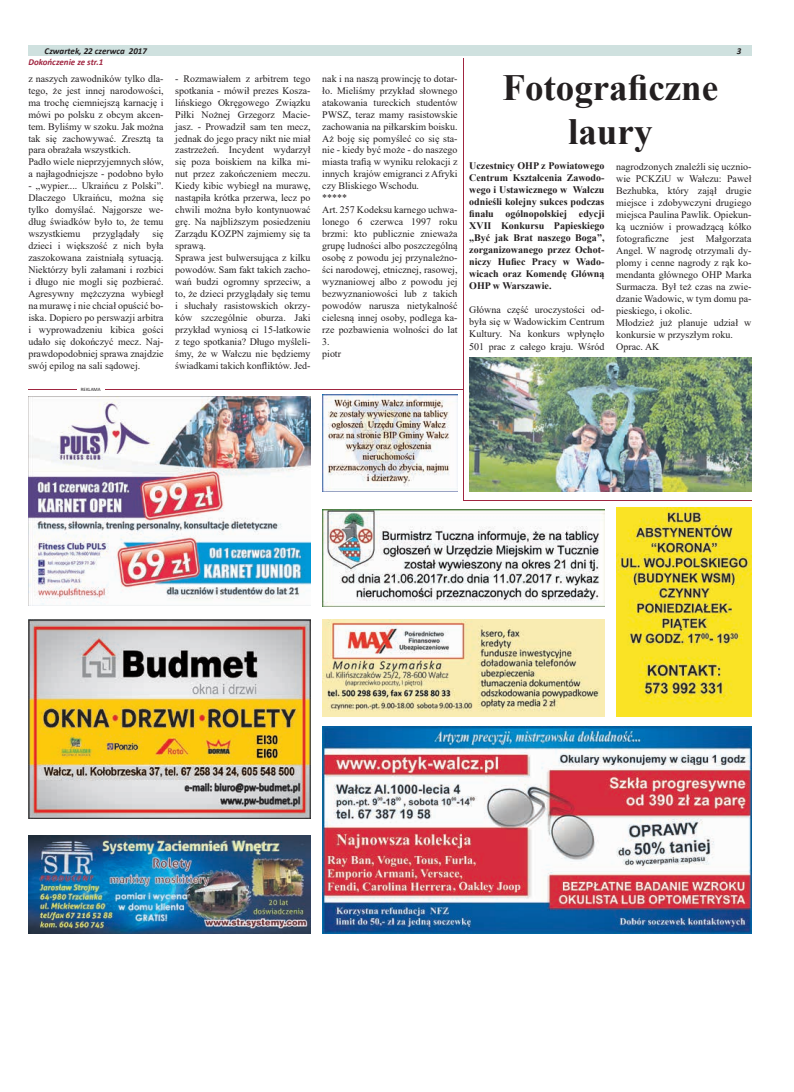
<style>
.page{position:relative;width:794px;height:1092px;background:#fff}
.page>*{position:absolute;margin:0;border:0;box-sizing:border-box;transform-origin:0 0}
.t1{font:700 37px/44.4px "Times New Roman";color:#231f20;text-align:center}
.t2{font:10px/12px "Times New Roman";color:#231f20;text-align:justify}
.t3{font:700 10px/12px "Times New Roman";color:#231f20;text-align:justify}
.t4{font:9.9px/11.9px "Times New Roman";color:#231f20}
.t5{font:italic 700 9px "Calibri";color:#231f20}
.t6{font:italic 700 9px "Calibri";color:#a02540}
.t7{font:5px "Calibri";color:#231f20}
</style>
<div class="page">
<div style="left:28px;top:45px;width:723px;height:11px;background:#cfe1df"></div>
<hr style="left:463px;top:500px;width:288px;height:1px;background:#a02540">
<img style="left:28px;top:835px;width:282px;height:98px">
<img style="left:322px;top:726px;width:429px;height:207px">
<img style="left:28px;top:619px;width:282px;height:199px">
<hr style="left:28px;top:389px;width:435px;height:1px;background:#a02540">
<hr style="left:463px;top:59px;width:1px;height:442px;background:#a02540">
<img style="left:322px;top:619px;width:282px;height:97px">
<img style="left:28px;top:397px;width:282px;height:208px">
<img style="left:616px;top:507px;width:135px;height:209px">
<hr style="left:77px;top:387px;width:27px;height:4px;background:#fff">
<img style="left:322px;top:394px;width:135px;height:97px">
<img style="left:469px;top:357px;width:282px;height:134px">
<img style="left:322px;top:509px;width:282px;height:97px">
<p class="t5" style="left:45px;top:44px;width:104px">Czwartek, 22 czerwca 2017</p>
<p class="t5" style="left:736px;top:44px;width:6px">3</p>
<p class="t6" style="left:28px;top:56px;width:76px">Dokończenie ze str.1</p>
<p class="t4" style="left:28px;top:72px;width:137px">z naszych zawodników tylko dla&shy;tego, że jest innej narodowości, ma trochę ciemniejszą karnację i mówi po polsku z obcym akcen&shy;tem. Byliśmy w szoku. Jak można tak się zachowywać. Zresztą ta para obrażała wszystkich.<br>Padło wiele nieprzyjemnych słów, a najłagodniejsze - podobno było</p>
<p class="t4" style="left:28px;top:180px;width:137px;text-align:justify">- „wypier.... Ukraińcu z Polski”.<br>Dlaczego Ukraińcu, można się tylko domyślać. Najgorsze we&shy;dług świadków było to, że temu wszystkiemu</p>
<h1 class="t1" style="left:502px;top:64px;width:217px">Fotograficzne laury</h1>
<p class="t3" style="left:469px;top:160px;width:137px">Uczestnicy OHP z Powiatowego Centrum Kształcenia Zawodo&shy;wego i Ustawicznego w Wałczu odnieśli kolejny sukces podczas finału ogólnopolskiej edycji XVII Konkursu Papieskiego „Być jak Brat naszego Boga”, zorganizowanego przez Ochot&shy;niczy Hufiec Pracy w Wado&shy;wicach oraz Komendę Główną OHP w Warszawie.</p>
<p class="t2" style="left:469px;top:304px;width:137px">Główna część uroczystości od&shy;była się w Wadowickim Centrum Kultury. Na konkurs wpłynęło 501 prac z całego kraju. Wśród</p>
<p class="t4" style="left:175px;top:72px;width:137px">- Rozmawiałem z arbitrem tego spotkania - mówił prezes Kosza&shy;lińskiego Okręgowego Związku<br>Piłki Nożnej Grzegorz Macie&shy;jasz. - Prowadził sam ten mecz, jednak do jego pracy nikt nie miał zastrzeżeń. Incydent wydarzył się poza boiskiem na kilka mi&shy;nut przez zakończeniem meczu.<br>Kiedy kibic wybiegł na murawę, nastąpiła krótka przerwa, lecz po chwili można było kontynuować grę. Na najbliższym posiedzeniu<br>Zarządu KOZPN zajmiemy się ta sprawą.<br>Sprawa jest bulwersująca z kilku powodów. Sam fakt takich zacho&shy;wań budzi ogromny sprzeciw, a to, że dzieci przyglądały się temu i słuchały rasistowskich okrzy&shy;ków szczególnie oburza. Jaki przykład wyniosą ci 15-latkowie z tego spotkania? Długo myśleli&shy;śmy, że w Wałczu nie będziemy świadkami takich konfliktów. Jed-</p>
<p class="t4" style="left:322px;top:72px;width:137px">nak i na naszą prowincję to dotar&shy;ło. Mieliśmy przykład słownego atakowania tureckich studentów<br>PWSZ, teraz mamy rasistowskie zachowania na piłkarskim boisku.<br>Aż boję się pomyśleć co się sta&shy;nie - kiedy być może - do naszego miasta trafią w wyniku relokacji z innych krajów emigranci z Afryki czy Bliskiego Wschodu.<br>*****<br>Art. 257 Kodeksu karnego uchwa&shy;lonego 6 czerwca 1997 roku brzmi: kto publicznie znieważa grupę ludności albo poszczególną osobę z powodu jej przynależno&shy;ści narodowej, etnicznej, rasowej, wyznaniowej albo z powodu jej bezwyznaniowości lub z takich powodów narusza nietykalność cielesną innej osoby, podlega ka&shy;rze pozbawienia wolności do lat<br>3.<br>piotr</p>
<p class="t2" style="left:616px;top:160px;width:137px;text-align:left">nagrodzonych znaleźli się ucznio&shy;wie PCKZiU w Wałczu: Paweł<br>Bezhubka, który zajął drugie miejsce i zdobywczyni drugiego miejsca Paulina Pawlik. Opiekun&shy;ką uczniów i prowadzącą kółko fotograficzne jest Małgorzata<br>Angel. W nagrodę otrzymali dy&shy;plomy i cenne nagrody z rąk ko&shy;mendanta głównego OHP Marka<br>Surmacza. Był też czas na zwie&shy;dzanie Wadowic, w tym domu pa&shy;pieskiego, i okolic.<br>Młodzież już planuje udział w konkursie w przyszłym roku.<br>Oprac. AK</p>
<p class="t4" style="left:28px;top:227px;width:137px;text-align:justify;text-indent:124px">się dzieci i większość z nich była zaszokowana zaistniałą sytuacją.<br>Niektórzy byli załamani i rozbici i długo nie mogli się pozbierać.<br>Agresywny mężczyzna wybiegł na murawę i nie chciał opuścić bo&shy;iska. Dopiero po perswazji arbitra i wyprowadzeniu kibica gości udało się dokończyć mecz. Naj&shy;prawdopodobniej sprawa znajdzie swój epilog na sali sądowej.</p>
<p class="t4" style="left:93px;top:227px;width:48px">przyglądały</p>
<p class="t7" style="left:81px;top:386px;width:21px">REKLAMA</p>
</div>
